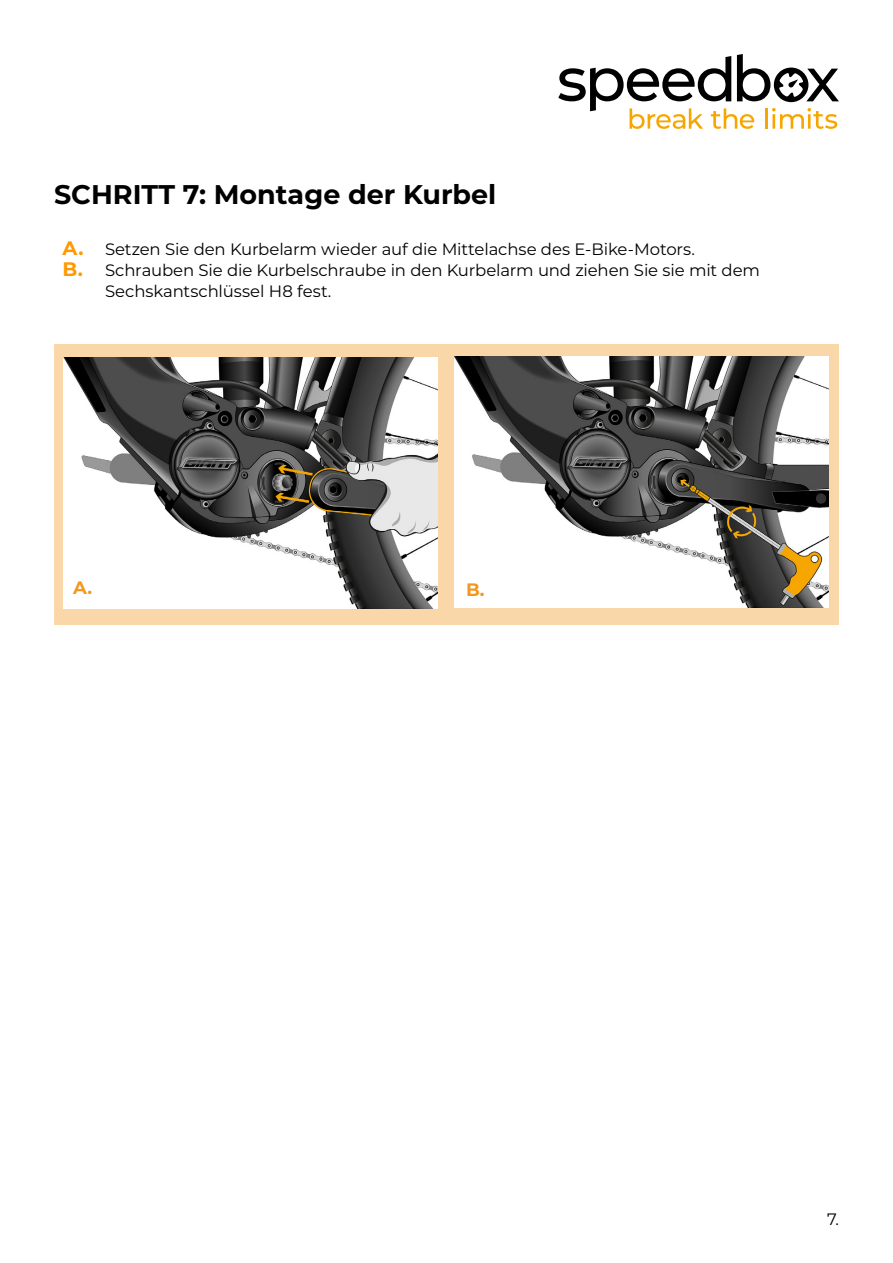
<style>
.page{position:relative;width:893px;height:1263px;background:#fff}
.page>*{position:absolute;margin:0;border:0;box-sizing:border-box;transform-origin:0 0}
.t1{font:700 27px "Montserrat";color:#000}
.t2{font:700 18px "Montserrat";color:#f4971e}
.t3{font:16.5px "Montserrat";letter-spacing:-.01em;color:#000}
.s1{font-weight:700;font-size:19.5px;color:#f90}
</style>
<div class="page">
<svg style="left:558px;top:54px;width:281px;height:75px"></svg>
<div style="left:54px;top:345px;width:785px;height:280px;background:#fad7a8"></div>
<img style="left:63px;top:357px;width:375px;height:251px">
<img style="left:454px;top:357px;width:374px;height:251px">
<h1 class="t1" style="left:54px;top:175px;width:444px">SCHRITT 7: Montage der Kurbel</h1>
<p class="t3" style="left:63px;top:238px;width:634px"><span class="s1">A.</span> Setzen Sie den Kurbelarm wieder auf die Mittelachse des E-Bike-Motors.</p>
<p class="t3" style="left:63px;top:259px;width:699px"><span class="s1">B.</span> Schrauben Sie die Kurbelschraube in den Kurbelarm und ziehen Sie sie mit dem</p>
<p class="t3" style="left:105px;top:280px;width:228px">Sechskantschlüssel H8 fest.</p>
<p class="t2" style="left:73px;top:574px;width:21px">A.</p>
<p class="t2" style="left:466px;top:576px;width:20px">B.</p>
<p class="t3" style="left:827px;top:1207px;width:13px">7.</p>
</div>
